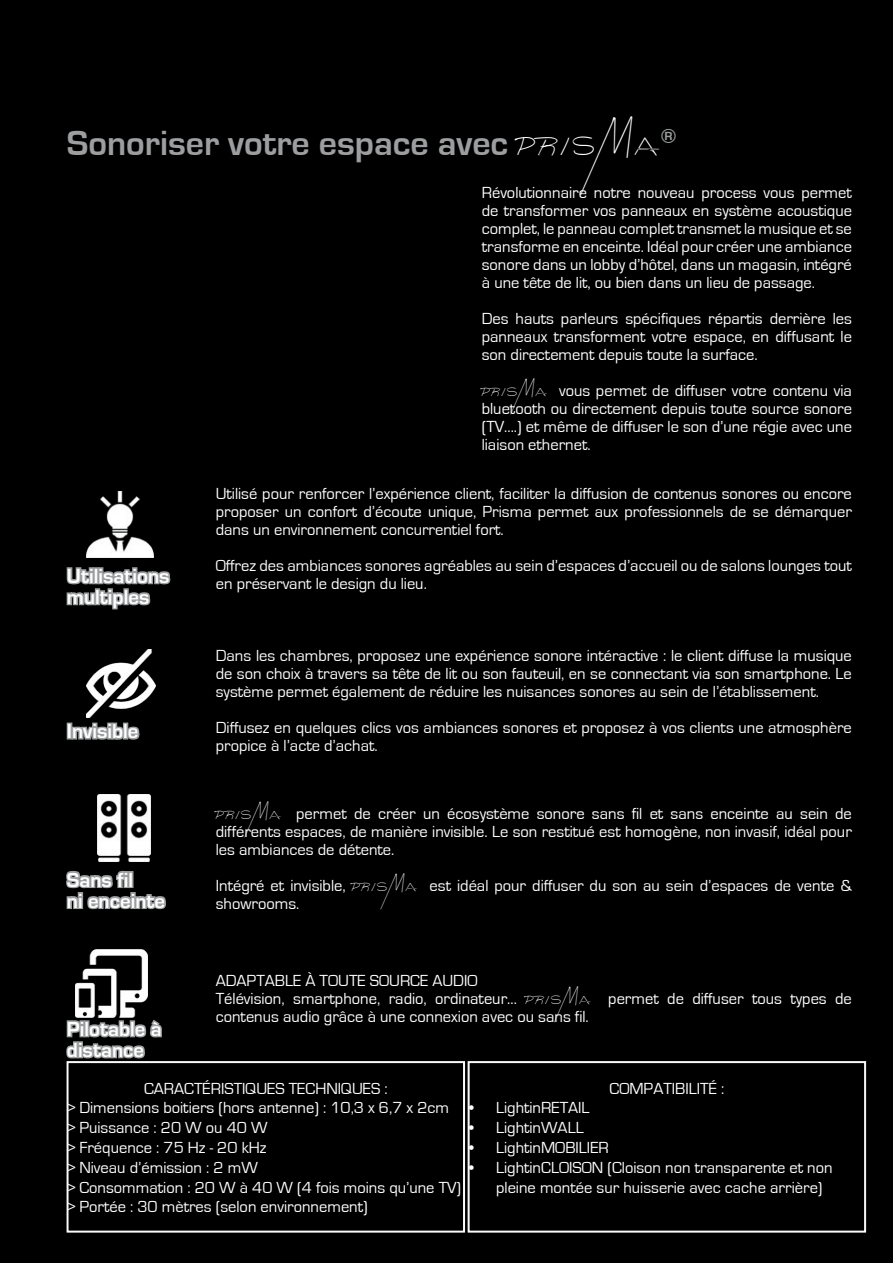
<style>
.page{position:relative;width:893px;height:1263px;background:#000}
.page>*{position:absolute;margin:0;border:0;box-sizing:border-box;transform-origin:0 0}
.t1{font:700 36px "Eurostile";color:#9c9e9f}
.t2{font:700 21px/21px "Eurostile";color:#fff}
.t3{font:16.5px/18px "Eurostile";color:#fff;text-align:justify}
.s1{font-family:"Goodnight";font-weight:400;color:#fff}
.s2{font-family:"Goodnight"}
</style>
<div class="page">
<img style="left:97px;top:794px;width:54px;height:67px">
<svg style="left:64px;top:868px;width:103px;height:47px;background:#424344"></svg>
<img style="left:87px;top:491px;width:66px;height:67px">
<svg style="left:65px;top:566px;width:108px;height:67px;background:#363637"></svg>
<img style="left:76px;top:949px;width:71px;height:68px">
<svg style="left:64px;top:1017px;width:99px;height:48px;background:#525354"></svg>
<img style="left:87px;top:650px;width:69px;height:68px">
<div style="left:67px;top:722px;width:5px;height:17px;border:3px solid #9c9e9f"></div>
<svg style="left:70px;top:721px;width:71px;height:41px;background:#323333"></svg>
<div style="left:67px;top:1061px;width:398px;height:171px;background:#000"></div>
<div style="left:68px;top:1062px;width:396px;height:169px;border:1px solid #fff"></div>
<div style="left:468px;top:1061px;width:398px;height:171px;background:#000"></div>
<div style="left:469px;top:1062px;width:396px;height:169px;border:1px solid #fff"></div>
<h1 class="t1" style="left:67px;top:124px;width:611px">Sonoriser votre espace avec <span class="s1">PRISMA</span><sup>®</sup></h1>
<p class="t3" style="left:482px;top:184px;width:372px">Révolutionnaire notre nouveau process vous permet de transformer vos panneaux en système acoustique complet, le panneau complet transmet la musique et se transforme en enceinte. Idéal pour créer une ambiance sonore dans un lobby d’hôtel, dans un magasin, intégré à une tête de lit, ou bien dans un lieu de passage.</p>
<p class="t3" style="left:482px;top:310px;width:372px">Des hauts parleurs spécifiques répartis derrière les panneaux transforment votre espace, en diffusant le son directement depuis toute la surface.</p>
<p class="t3" style="left:482px;top:382px;width:372px"><span class="s2">PRISMA</span> vous permet de diffuser votre contenu via bluetooth ou directement depuis toute source sonore (TV....) et même de diffuser le son d’une régie avec une liaison ethernet.</p>
<p class="t3" style="left:216px;top:485px;width:638px">Utilisé pour renforcer l’expérience client, faciliter la diffusion de contenus sonores ou encore proposer un confort d’écoute unique, Prisma permet aux professionnels de se démarquer dans un environnement concurrentiel fort.</p>
<p class="t3" style="left:216px;top:557px;width:638px">Offrez des ambiances sonores agréables au sein d’espaces d’accueil ou de salons lounges tout en préservant le design du lieu.</p>
<p class="t2" style="left:67px;top:566px;width:104px">Utilisations multiples</p>
<p class="t2" style="left:67px;top:721px;width:73px">Invisible</p>
<p class="t2" style="left:67px;top:869px;width:100px">Sans fil<br>ni enceinte</p>
<p class="t2" style="left:67px;top:1019px;width:96px">Pilotable à distance</p>
<p class="t3" style="left:216px;top:647px;width:638px">Dans les chambres, proposez une expérience sonore intéractive : le client diffuse la musique de son choix à travers sa tête de lit ou son fauteuil, en se connectant via son smartphone. Le système permet également de réduire les nuisances sonores au sein de l’établissement.</p>
<p class="t3" style="left:216px;top:719px;width:638px">Diffusez en quelques clics vos ambiances sonores et proposez à vos clients une atmosphère propice à l’acte d’achat.</p>
<p class="t3" style="left:216px;top:805px;width:638px"><span class="s2">PRISMA</span> permet de créer un écosystème sonore sans fil et sans enceinte au sein de différents espaces, de manière invisible. Le son restitué est homogène, non invasif, idéal pour les ambiances de détente.</p>
<p class="t3" style="left:216px;top:877px;width:638px">Intégré et invisible, <span class="s2">PRISMA</span> est idéal pour diffuser du son au sein d’espaces de vente &amp; showrooms.</p>
<p class="t3" style="left:216px;top:972px;width:638px;text-align:left">ADAPTABLE À TOUTE SOURCE AUDIO<br>Télévision, smartphone, radio, ordinateur… <span class="s2">PRISMA</span> permet de diffuser tous types de contenus audio grâce à une connexion avec ou sans fil.</p>
<p class="t3" style="left:68px;top:1078px;width:395px;line-height:19.8px;text-align:left;text-indent:76px">CARACTÉRISTIQUES TECHNIQUES :<br>&gt; Dimensions boitiers (hors antenne) : 10,3 x 6,7 x 2cm<br>&gt; Puissance : 20 W ou 40 W<br>&gt; Fréquence : 75 Hz - 20 kHz<br>&gt; Niveau d’émission : 2 mW<br>&gt; Consommation : 20 W à 40 W (4 fois moins qu’une TV) &gt; Portée : 30 mètres (selon environnement)</p>
<p class="t3" style="left:609px;top:1079px;width:116px">COMPATIBILITÉ :</p>
<p class="t3" style="left:469px;top:1099px;width:122px">• LightinRETAIL</p>
<p class="t3" style="left:469px;top:1119px;width:116px">• LightinWALL</p>
<p class="t3" style="left:469px;top:1139px;width:141px">• LightinMOBILIER</p>
<p class="t3" style="left:496px;top:1158px;width:338px;line-height:19.8px;text-indent:-27px">• LightinCLOISON (Cloison non transparente et non pleine montée sur huisserie avec cache arrière)</p>
</div>
